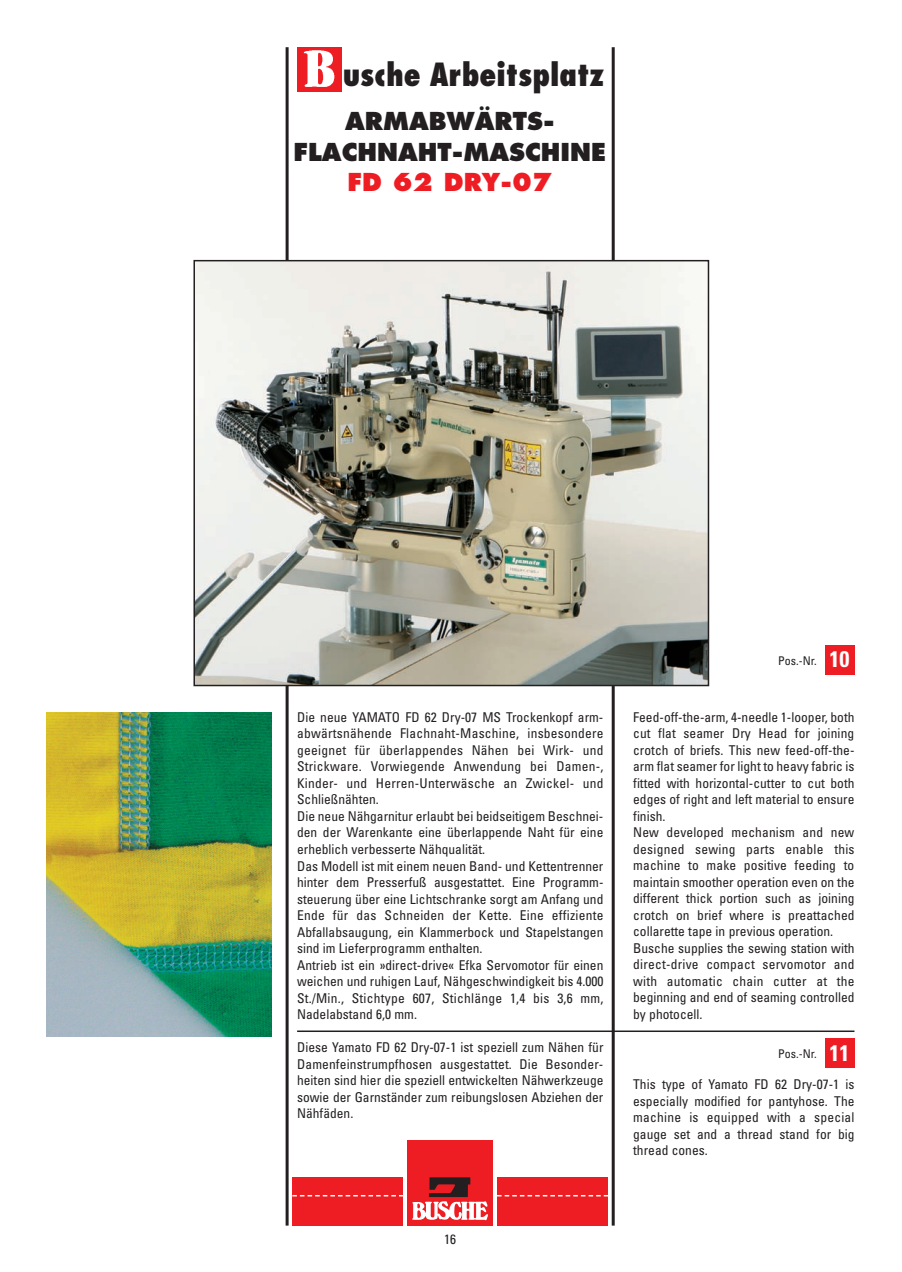
<style>
.page{position:relative;width:902px;height:1272px;background:#fff}
.page>*{position:absolute;margin:0;border:0;box-sizing:border-box;transform-origin:0 0}
.t1{font:800 condensed 31.05px "Futura";color:#231f20}
.t2{font:800 24px/30px "Futura";color:#231f20;text-align:center}
.t3{font:800 24px "Futura";color:#ee1d23}
.t4{font:condensed 13.5px/16.5px "Univers";color:#231f20}
.t5{font:condensed 12px "Univers";color:#231f20}
.s1{font-weight:700;font-size:22.5px;color:#fff}
</style>
<div class="page">
<hr style="left:285px;top:47px;width:3px;height:1178px;background:#231f20">
<hr style="left:611px;top:47px;width:3px;height:1178px;background:#231f20">
<img style="left:196px;top:263px;width:510px;height:420px">
<div style="left:193px;top:260px;width:516px;height:426px;border:2px solid #231f20"></div>
<div style="left:824px;top:645px;width:30px;height:30px;background:#ee1d23"></div>
<div style="left:824px;top:1038px;width:30px;height:30px;background:#ee1d23"></div>
<div style="left:292px;top:1177px;width:111px;height:48px;background:#ee1d23"></div>
<div style="left:497px;top:1177px;width:110px;height:48px;background:#ee1d23"></div>
<svg style="left:292px;top:1195px;width:111px;height:1px"></svg>
<svg style="left:497px;top:1194px;width:111px;height:2px"></svg>
<div style="left:407px;top:1140px;width:86px;height:85px;background:#ee1d23"></div>
<svg style="left:412px;top:1177px;width:76px;height:44px"></svg>
<img style="left:46px;top:712px;width:225px;height:324px">
<hr style="left:297px;top:1030px;width:557px;height:1px;background:#231f20">
<img style="left:297px;top:47px;width:44px;height:44px">
<h1 class="t1" style="left:343px;top:61px;width:263px">usche Arbeitsplatz</h1>
<h2 class="t2" style="left:293px;top:108px;width:314px">ARMABWÄRTS-<br>FLACHNAHT-MASCHINE</h2>
<h2 class="t3" style="left:347px;top:171px;width:206px">FD 62 DRY-07</h2>
<p class="t4" style="left:297px;top:710px;width:308px">Die neue YAMATO FD 62 Dry-07 MS Trockenkopf arm&shy;abwärtsnähende Flachnaht-Maschine, insbesondere geeignet für überlappendes Nähen bei Wirk- und Strickware. Vorwiegende Anwendung bei Damen-, Kinder- und Herren-Unterwäsche an Zwickel- und Schließnähten.<br>Die neue Nähgarnitur erlaubt bei beidseitigem Beschnei&shy;den der Warenkante eine überlappende Naht für eine erheblich verbesserte Nähqualität.<br>Das Modell ist mit einem neuen Band- und Kettentrenner hinter dem Presserfuß ausgestattet. Eine Programm&shy;steuerung über eine Lichtschranke sorgt am Anfang und Ende für das Schneiden der Kette. Eine effiziente Abfallabsaugung, ein Klammerbock und Stapelstangen sind im Lieferprogramm enthalten.<br>Antrieb ist ein »direct-drive« Efka Servomotor für einen weichen und ruhigen Lauf, Nähgeschwindigkeit bis 4.000<br>St./Min., Stichtype 607, Stichlänge 1,4 bis 3,6 mm, Nadelabstand 6,0 mm.</p>
<p class="t4" style="left:297px;top:1040px;width:308px;text-align:justify">Diese Yamato FD 62 Dry-07-1 ist speziell zum Nähen für Damenfeinstrumpfhosen ausgestattet. Die Besonder&shy;heiten sind hier die speziell entwickelten Nähwerkzeuge sowie der Garnständer zum reibungslosen Abziehen der Nähfäden.</p>
<p class="t5" style="left:778px;top:656px;width:73px">Pos.-Nr. <span class="s1">10</span></p>
<p class="t4" style="left:633px;top:710px;width:223px">Feed-off-the-arm, 4-needle 1-looper, both cut flat seamer Dry Head for joining crotch of briefs. This new feed-off-the&shy;arm flat seamer for light to heavy fabric is fitted with horizontal-cutter to cut both edges of right and left material to ensure finish.<br>New developed mechanism and new designed sewing parts enable this machine to make positive feeding to maintain smoother operation even on the different thick portion such as joining crotch on brief where is preattached collarette tape in previous operation.<br>Busche supplies the sewing station with direct-drive compact servomotor and with automatic chain cutter at the beginning and end of seaming controlled by photocell.</p>
<p class="t5" style="left:778px;top:1049px;width:73px">Pos.-Nr. <span class="s1">11</span></p>
<p class="t4" style="left:633px;top:1077px;width:223px;text-align:justify">This type of Yamato FD 62 Dry-07-1 is especially modified for pantyhose. The machine is equipped with a special gauge set and a thread stand for big thread cones.</p>
<p class="t4" style="left:444px;top:1231px;width:13px">16</p>
</div>
